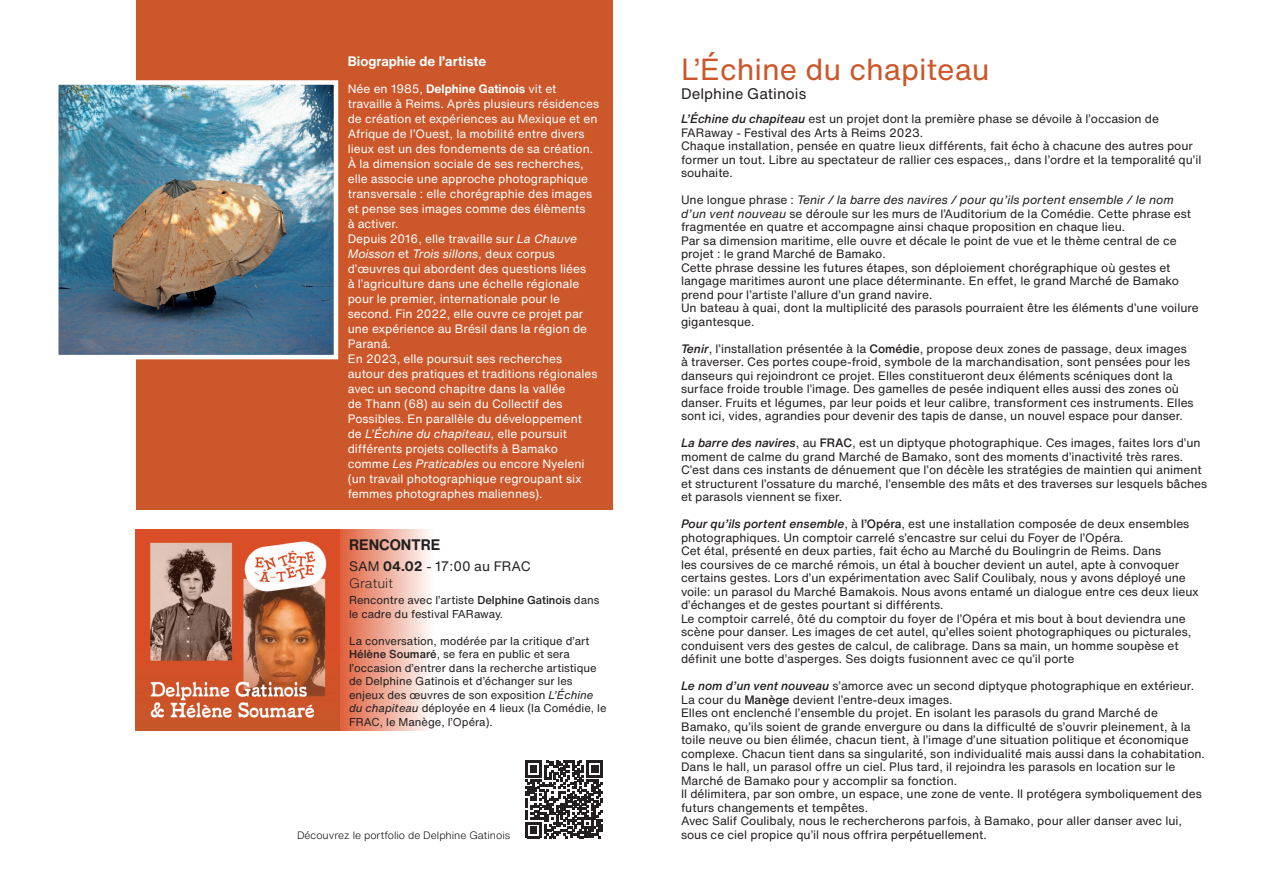
<style>
.page{position:relative;width:1263px;height:893px;background:#fff}
.page>*{position:absolute;margin:0;border:0;box-sizing:border-box;transform-origin:0 0}
.t1{font:30px "Helvetica Now Text";color:#cb572b}
.t2{font:15px "Helvetica Now Text";color:#231f20}
.t3{font:700 15px "Helvetica Now Text";color:#231f20}
.t4{font:13.5px/16.5px "Helvetica Now Text";color:#231f20}
.t5{font:700 13.5px "Helvetica Now Text";color:#fff}
.t6{font:12px/13.5px "Helvetica Now Text";color:#231f20}
.t7{font:12px/15px "Helvetica Now Text";color:#fff}
.t8{font:11.25px/13.5px "Helvetica Now Text";color:#231f20}
.t9{font:300 10.5px "Helvetica Now Text";color:#000}
.s1{font-weight:700}
.s2{font-style:italic}
.s3{font-weight:300}
.s4{font-weight:500}
.s5{font-weight:500;font-style:italic}
</style>
<div class="page">
<div style="left:136px;top:0;width:476px;height:510px;background:#cb572b"></div>
<svg style="left:525px;top:761px;width:78px;height:77px"></svg>
<img style="left:59px;top:85px;width:274px;height:269px">
<div style="left:54px;top:80px;width:284px;height:279px;border:4px solid #fff"></div>
<svg style="left:340px;top:529px;width:89px;height:202px;background:#edaa97"></svg>
<img style="left:136px;top:529px;width:204px;height:202px">
<p class="t5" style="left:348px;top:51px;width:140px">Biographie de l’artiste</p>
<p class="t7" style="left:348px;top:81px;width:253px">Née en 1985, <span class="s1">Delphine Gatinois</span> vit et travaille à Reims. Après plusieurs résidences de création et expériences au Mexique et en Afrique de l’Ouest, la mobilité entre divers lieux est un des fondements de sa création.<br>À la dimension sociale de ses recherches, elle associe une approche photographique transversale : elle chorégraphie des images et pense ses images comme des élèments<br>à activer.<br>Depuis 2016, elle travaille sur <span class="s2">La Chauve Moisson</span> et <span class="s2">Trois sillons</span>, deux corpus d’œuvres qui abordent des questions liées<br>à l’agriculture dans une échelle régionale pour le premier, internationale pour le second. Fin 2022, elle ouvre ce projet par une expérience au Brésil dans la région de Paraná.<br>En 2023, elle poursuit ses recherches autour des pratiques et traditions régionales avec un second chapitre dans la vallée<br>de Thann (68) au sein du Collectif des Possibles. En parallèle du développement de <span class="s2">L’Échine du chapiteau</span>, elle poursuit différents projets collectifs à Bamako comme <span class="s2">Les Praticables</span> ou encore Nyeleni (un travail photographique regroupant six femmes photographes maliennes).</p>
<p class="t3" style="left:349px;top:534px;width:93px">RENCONTRE</p>
<p class="t4" style="left:349px;top:558px;width:183px">SAM <span class="s1">04.02</span> - 17:00 au FRAC<br><span class="s3">Gratuit</span></p>
<p class="t8" style="left:349px;top:593px;width:252px">Rencontre avec l’artiste <span class="s4">Delphine Gatinois</span> dans le cadre du festival FARaway.</p>
<p class="t8" style="left:349px;top:634px;width:259px">La conversation, modérée par la critique d’art <span class="s4">Hélène Soumaré</span>, se fera en public et sera l’occasion d’entrer dans la recherche artistique de Delphine Gatinois et d’échanger sur les enjeux des œuvres de son exposition <span class="s2">L’Échine du chapiteau</span> déployée en 4 lieux (la Comédie, le FRAC, le Manège, l’Opéra).</p>
<p class="t9" style="left:297px;top:827px;width:215px">Découvrez le portfolio de Delphine Gatinois</p>
<h1 class="t1" style="left:681px;top:47px;width:310px">L’Échine du chapiteau</h1>
<p class="t6" style="left:681px;top:112px;width:522px"><span class="s5">L’Échine du chapiteau</span> est un projet dont la première phase se dévoile à l’occasion de FARaway - Festival des Arts à Reims 2023.<br>Chaque installation, pensée en quatre lieux différents, fait écho à chacune des autres pour former un tout. Libre au spectateur de rallier ces espaces,, dans l’ordre et la temporalité qu’il souhaite.</p>
<p class="t6" style="left:681px;top:193px;width:519px">Une longue phrase : <span class="s2">Tenir / la barre des navires / pour qu’ils portent ensemble / le nom d’un vent nouveau</span> se déroule sur les murs de l’Auditorium de la Comédie. Cette phrase est fragmentée en quatre et accompagne ainsi chaque proposition en chaque lieu.<br>Par sa dimension maritime, elle ouvre et décale le point de vue et le thème central de ce projet : le grand Marché de Bamako.<br>Cette phrase dessine les futures étapes, son déploiement chorégraphique où gestes et langage maritimes auront une place déterminante. En effet, le grand Marché de Bamako prend pour l’artiste l’allure d’un grand navire.<br>Un bateau à quai, dont la multiplicité des parasols pourraient être les éléments d’une voilure gigantesque.</p>
<p class="t6" style="left:681px;top:342px;width:514px"><span class="s5">Tenir</span>, l’installation présentée à la <span class="s4">Comédie</span>, propose deux zones de passage, deux images à traverser. Ces portes coupe-froid, symbole de la marchandisation, sont pensées pour les danseurs qui rejoindront ce projet. Elles constitueront deux éléments scéniques dont la surface froide trouble l’image. Des gamelles de pesée indiquent elles aussi des zones où danser. Fruits et légumes, par leur poids et leur calibre, transforment ces instruments. Elles sont ici, vides, agrandies pour devenir des tapis de danse, un nouvel espace pour danser.</p>
<p class="t6" style="left:681px;top:436px;width:528px"><span class="s5">La barre des navires</span>, au <span class="s4">FRAC</span>, est un diptyque photographique. Ces images, faites lors d’un moment de calme du grand Marché de Bamako, sont des moments d’inactivité très rares.<br>C’est dans ces instants de dénuement que l’on décèle les stratégies de maintien qui animent et structurent l’ossature du marché, l’ensemble des mâts et des traverses sur lesquels bâches et parasols viennent se fixer.</p>
<p class="t6" style="left:681px;top:517px;width:519px"><span class="s5">Pour qu’ils portent ensemble</span>, à <span class="s4">l’Opéra</span>, est une installation composée de deux ensembles photographiques. Un comptoir carrelé s’encastre sur celui du Foyer de l’Opéra.<br>Cet étal, présenté en deux parties, fait écho au Marché du Boulingrin de Reims. Dans<br>les coursives de ce marché rémois, un étal à boucher devient un autel, apte à convoquer certains gestes. Lors d’un expérimentation avec Salif Coulibaly, nous y avons déployé une voile: un parasol du Marché Bamakois. Nous avons entamé un dialogue entre ces deux lieux d’échanges et de gestes pourtant si différents.<br>Le comptoir carrelé, ôté du comptoir du foyer de l’Opéra et mis bout à bout deviendra une scène pour danser. Les images de cet autel, qu’elles soient photographiques ou picturales, conduisent vers des gestes de calcul, de calibrage. Dans sa main, un homme soupèse et définit une botte d’asperges. Ses doigts fusionnent avec ce qu’il porte</p>
<p class="t6" style="left:681px;top:679px;width:525px"><span class="s5">Le nom d’un vent nouveau</span> s’amorce avec un second diptyque photographique en extérieur.<br>La cour du <span class="s4">Manège</span> devient l’entre-deux images.<br>Elles ont enclenché l’ensemble du projet. En isolant les parasols du grand Marché de Bamako, qu’ils soient de grande envergure ou dans la difficulté de s’ouvrir pleinement, à la toile neuve ou bien élimée, chacun tient, à l’image d’une situation politique et économique complexe. Chacun tient dans sa singularité, son individualité mais aussi dans la cohabitation.<br>Dans le hall, un parasol offre un ciel. Plus tard, il rejoindra les parasols en location sur le Marché de Bamako pour y accomplir sa fonction.<br>Il délimitera, par son ombre, un espace, une zone de vente. Il protégera symboliquement des futurs changements et tempêtes.<br>Avec Salif Coulibaly, nous le rechercherons parfois, à Bamako, pour aller danser avec lui, sous ce ciel propice qu’il nous offrira perpétuellement.</p>
<p class="t2" style="left:681px;top:83px;width:127px">Delphine Gatinois</p>
</div>
